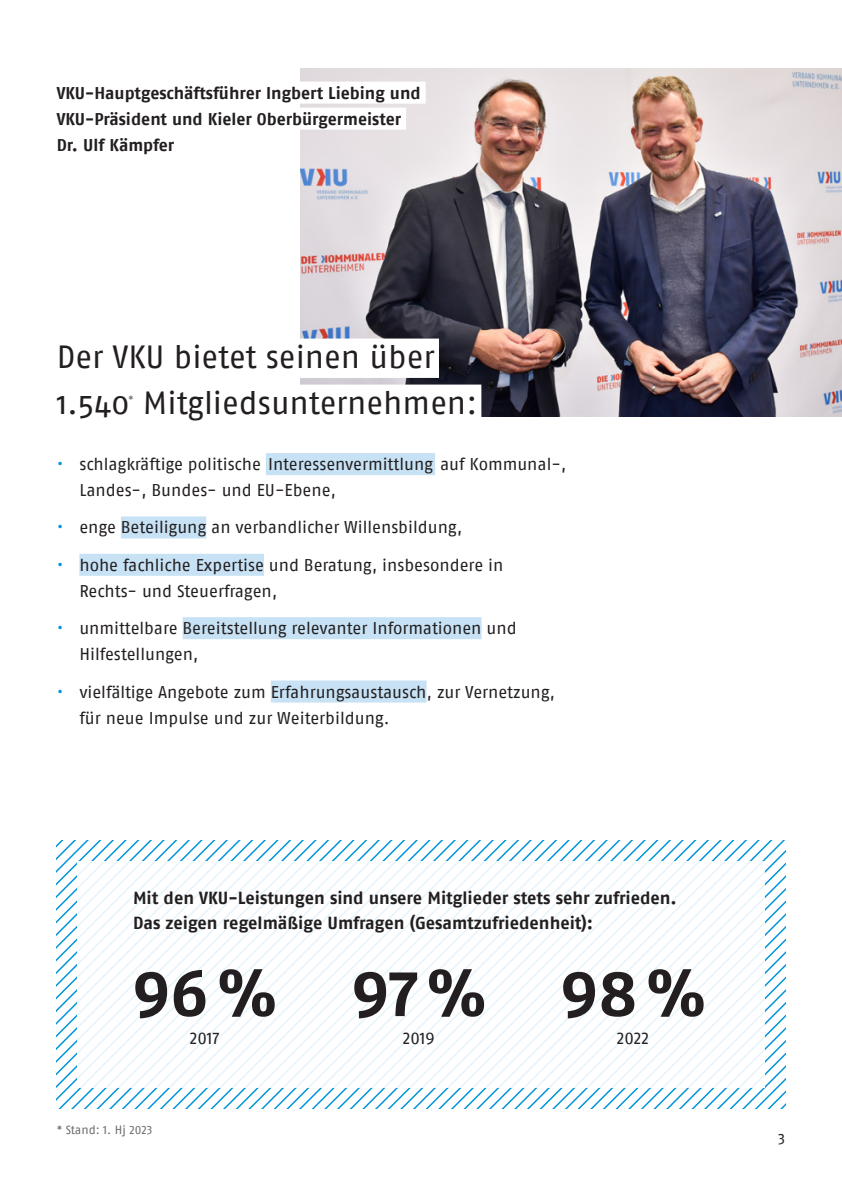
<style>
.page{position:relative;width:842px;height:1191px;background:#fff}
.page>*{position:absolute;margin:0;border:0;box-sizing:border-box;transform-origin:0 0}
.t1{font:66px "Fago No Bold Lf";color:#231f20}
.t2{font:32px/46px "Fago No";letter-spacing:-.005em;color:#231f20}
.t3{font:700 17.4px/25.2px "Fago No";letter-spacing:-.005em;color:#231f20}
.t4{font:17px/26px "Fago No Regular LF";letter-spacing:-.005em;color:#231f20}
.t5{font:700 17px/26px "Fago No";color:#231f20}
.t6{font:17px "Fago No";letter-spacing:-.005em;color:#231f20}
.t7{font:15px "Fago No Regular LF";color:#231f20}
.t8{font:12px "Fago No Regular LF";letter-spacing:-.005em;color:#6c6d70}
.s1{color:#0095d9}
.s2{font-family:"Fago No"}
.s3{font-family:"Fago No";color:#0095d9}
.s4{font-family:"Fago No Regular LF";color:#0095d9}
.s5{font-family:"Fago No Regular LF"}
</style>
<div class="page">
<img style="left:300px;top:68px;width:542px;height:349px">
<svg style="left:57px;top:840px;width:728px;height:6px"></svg>
<svg style="left:57px;top:846px;width:728px;height:7px"></svg>
<svg style="left:57px;top:853px;width:728px;height:6px"></svg>
<svg style="left:63px;top:1055px;width:722px;height:53px"></svg>
<svg style="left:77px;top:861px;width:688px;height:226px"></svg>
<div style="left:266px;top:453px;width:169px;height:22px;background:#c7e2f5"></div>
<div style="left:121px;top:516px;width:85px;height:22px;background:#c7e2f5"></div>
<div style="left:79px;top:554px;width:185px;height:22px;background:#c7e2f5"></div>
<div style="left:183px;top:617px;width:299px;height:22px;background:#c7e2f5"></div>
<div style="left:271px;top:680px;width:156px;height:22px;background:#c7e2f5"></div>
<div style="left:53px;top:338px;width:386px;height:40px;background:#fff"></div>
<div style="left:53px;top:384px;width:428px;height:40px;background:#fff"></div>
<div style="left:57px;top:82px;width:369px;height:22px;background:#fff"></div>
<div style="left:57px;top:108px;width:349px;height:22px;background:#fff"></div>
<p class="t5" style="left:57px;top:79px;width:365px">VKU-Hauptgeschäftsführer Ingbert Liebing und<br>VKU-Präsident und Kieler Oberbürgermeister<br>Dr. Ulf Kämpfer</p>
<h2 class="t2" style="left:57px;top:333px;width:422px">Der VKU bietet seinen über<br>1.540 Mitgliedsunternehmen:</h2>
<p class="t8" style="left:128px;top:393px;width:7px">*</p>
<p class="t4" style="left:79px;top:451px;width:489px;text-indent:-23px"><span class="s1">•</span> schlagkräftige politische <span class="s2">Interessenvermittlung</span> auf Kommunal-,<br>Landes-, Bundes- und EU-Ebene,</p>
<p class="t4" style="left:57px;top:514px;width:407px"><span class="s1">•</span> enge <span class="s2">Beteiligung</span> an verbandlicher Willensbildung,</p>
<p class="t4" style="left:79px;top:552px;width:425px;text-indent:-23px"><span class="s3">•</span> <span class="s2">hohe fachliche Expertise</span> und Beratung, insbesondere in<br>Rechts- und Steuerfragen,</p>
<p class="t6" style="left:57px;top:618px;width:461px"><span class="s4">•</span> <span class="s5">unmittelbare</span> Bereitstellung relevanter Informationen <span class="s5">und</span></p>
<p class="t4" style="left:79px;top:641px;width:121px">Hilfestellungen,</p>
<p class="t4" style="left:79px;top:678px;width:477px;text-indent:-23px"><span class="s1">•</span> vielfältige Angebote zum <span class="s2">Erfahrungsaustausch</span>, zur Vernetzung, für neue Impulse und zur Weiterbildung.</p>
<p class="t3" style="left:133px;top:885px;width:545px">Mit den VKU-Leistungen sind unsere Mitglieder stets sehr zufrieden.<br>Das zeigen regelmäßige Umfragen (Gesamtzufriedenheit):</p>
<h1 class="t1" style="left:132px;top:954px;width:576px">96% 97% 98%</h1>
<p class="t4" style="left:190px;top:1025px;width:31px">2017</p>
<p class="t4" style="left:403px;top:1025px;width:34px">2019</p>
<p class="t4" style="left:617px;top:1025px;width:34px">2022</p>
<p class="t8" style="left:57px;top:1123px;width:97px">* Stand: 1. Hj 2023</p>
<p class="t7" style="left:778px;top:1130px;width:9px">3</p>
</div>
